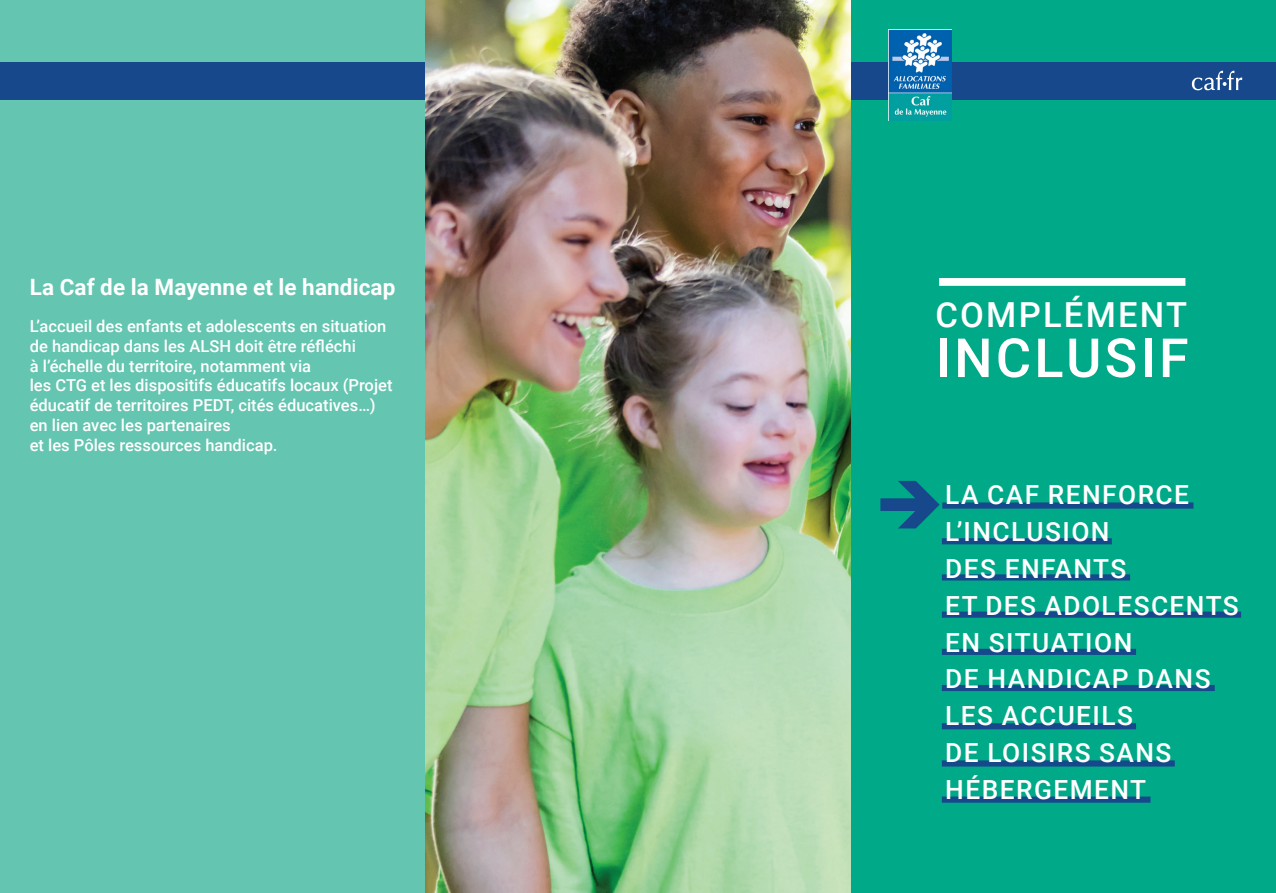
<style>
.page{position:relative;width:1276px;height:893px;background:#fff}
.page>*{position:absolute;margin:0;border:0;box-sizing:border-box;transform-origin:0 0}
.t1{font:500 54px "Roboto";letter-spacing:.06em;color:#fff}
.t2{font:500 34.5px "Roboto";letter-spacing:.065em;color:#fff}
.t3{font:500 26.25px/36.9px "Roboto";letter-spacing:.055em;color:#fff}
.Titre_1{font:700 22.5px "Roboto";letter-spacing:.005em;color:#fff}
.t4{font:500 16.5px/19.8px "Roboto";color:#fff}
</style>
<div class="page">
<div style="left:850px;top:0;width:426px;height:893px;background:#00a988"></div>
<div style="left:838px;top:62px;width:438px;height:37px;background:#16488b"></div>
<svg style="left:880px;top:481px;width:59px;height:47px"></svg>
<div style="left:942px;top:538px;width:169px;height:6px;background:#16488b"></div>
<div style="left:942px;top:502px;width:251px;height:7px;background:#16488b"></div>
<div style="left:942px;top:574px;width:188px;height:6px;background:#16488b"></div>
<div style="left:942px;top:612px;width:299px;height:6px;background:#16488b"></div>
<div style="left:942px;top:649px;width:194px;height:6px;background:#16488b"></div>
<div style="left:939px;top:278px;width:246px;height:8px;background:#fff"></div>
<svg style="left:1191px;top:71px;width:51px;height:20px"></svg>
<div style="left:0;top:0;width:425px;height:893px;background:#64c5b0"></div>
<div style="left:0;top:62px;width:425px;height:37px;background:#16488b"></div>
<img style="left:425px;top:0;width:425px;height:893px">
<div style="left:942px;top:685px;width:272px;height:6px;background:#16488b"></div>
<div style="left:942px;top:723px;width:194px;height:6px;background:#16488b"></div>
<div style="left:942px;top:760px;width:232px;height:6px;background:#16488b"></div>
<div style="left:942px;top:796px;width:208px;height:7px;background:#16488b"></div>
<img style="left:889px;top:30px;width:62px;height:91px">
<p class="Titre_1" style="left:30px;top:271px;width:367px">La Caf de la Mayenne et le handicap</p>
<p class="t4" style="left:30px;top:316px;width:364px">L’accueil des enfants et adolescents en situation de handicap dans les ALSH doit être réfléchi<br>à l’échelle du territoire, notamment via<br>les CTG et les dispositifs éducatifs locaux (Projet éducatif de territoires PEDT, cités éducatives…) en lien avec les partenaires<br>et les Pôles ressources handicap.</p>
<p class="t2" style="left:935px;top:290px;width:253px">COMPLÉMENT</p>
<p class="t1" style="left:935px;top:320px;width:254px">INCLUSIF</p>
<p class="t3" style="left:945px;top:475px;width:295px">LA CAF RENFORCE<br>L’INCLUSION<br>DES ENFANTS<br>ET DES ADOLESCENTS<br>EN SITUATION<br>DE HANDICAP DANS<br>LES ACCUEILS<br>DE LOISIRS SANS<br>HÉBERGEMENT</p>
</div>
